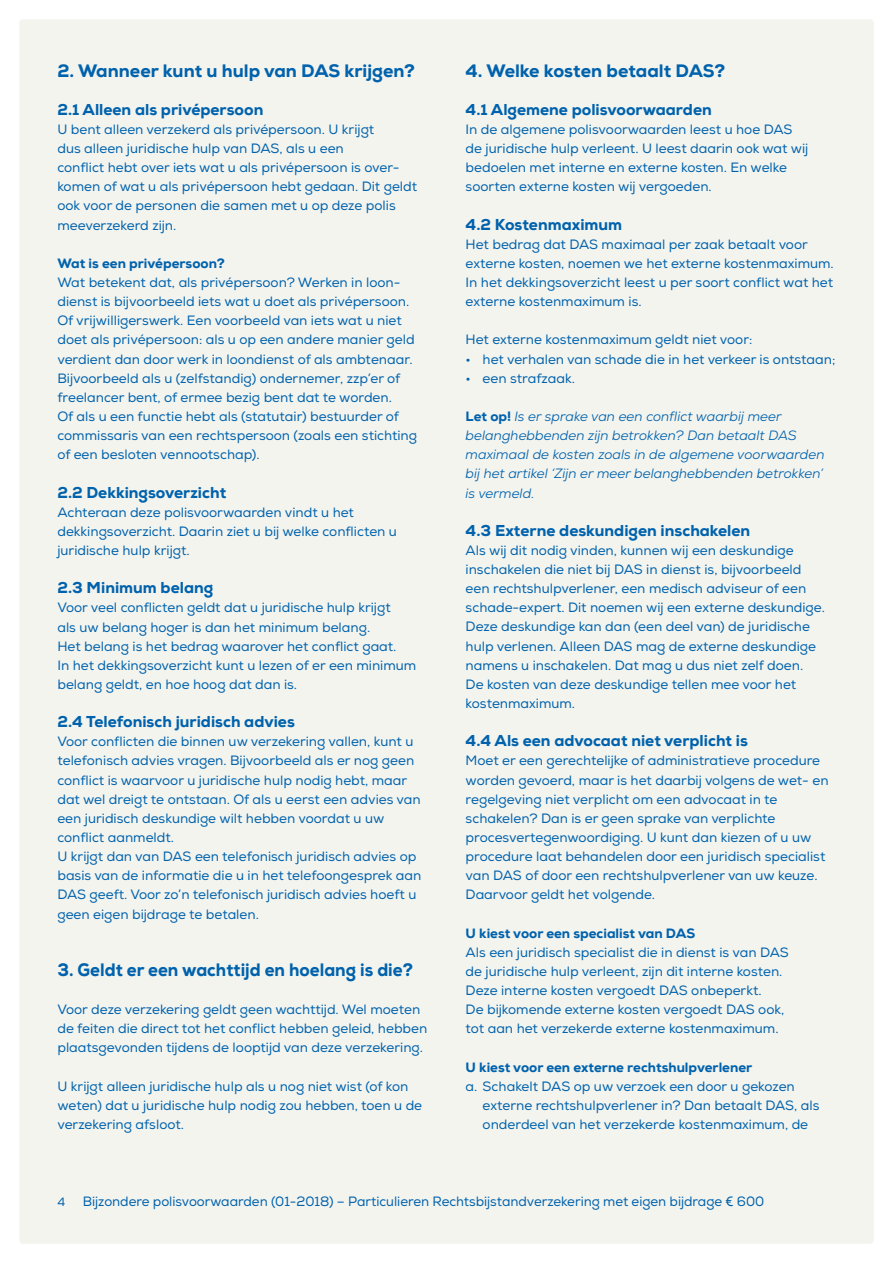
<style>
.page{position:relative;width:893px;height:1263px;background:#fff}
.page>*{position:absolute;margin:0;border:0;box-sizing:border-box;transform-origin:0 0}
.t1{font:800 18px "Nexa";color:#0062ac}
.t2{font:800 18px "Nexa";color:#0062ac;scale:.95 1}
.t3{font:800 15.75px "Nexa";color:#0062ac}
.t4{font:13.5px/19.2px "Nexa";color:#0062ac}
.t5{font:italic 13.5px/19.2px "Nexa";color:#0062ac}
.t6{font:800 13.5px "Nexa";color:#0062ac}
.t7{font:12px "Nexa";color:#0062ac}
.s1{font-weight:800;font-style:normal}
</style>
<div class="page">
<div style="left:19px;top:19px;width:855px;height:1225px;background:#f4f4ef;border-radius:4px"></div>
<h1 class="t1" style="left:57px;top:59px;width:359px">2. Wanneer kunt u hulp van DAS krijgen?</h1>
<p class="t3" style="left:57px;top:99px;width:207px">2.1 Alleen als privépersoon</p>
<p class="t4" style="left:57px;top:120px;width:361px">U bent alleen verzekerd als privépersoon. U krijgt<br>dus alleen juridische hulp van DAS, als u een<br>conflict hebt over iets wat u als privépersoon is over&shy;komen of wat u als privépersoon hebt gedaan. Dit geldt ook voor de personen die samen met u op deze polis meeverzekerd zijn.</p>
<p class="t6" style="left:57px;top:255px;width:169px">Wat is een privépersoon?</p>
<p class="t4" style="left:57px;top:273px;width:361px">Wat betekent dat, als privépersoon? Werken in loon&shy;dienst is bijvoorbeeld iets wat u doet als privépersoon.<br>Of vrijwilligerswerk. Een voorbeeld van iets wat u niet doet als privépersoon: als u op een andere manier geld verdient dan door werk in loondienst of als ambtenaar.<br>Bijvoorbeeld als u (zelfstandig) ondernemer, zzp’er of freelancer bent, of ermee bezig bent dat te worden.<br>Of als u een functie hebt als (statutair) bestuurder of commissaris van een rechtspersoon (zoals een stichting of een besloten vennootschap).</p>
<p class="t3" style="left:57px;top:482px;width:170px">2.2 Dekkingsoverzicht</p>
<p class="t4" style="left:57px;top:503px;width:341px">Achteraan deze polisvoorwaarden vindt u het dekkingsoverzicht. Daarin ziet u bij welke conflicten u juridische hulp krijgt.</p>
<p class="t3" style="left:57px;top:578px;width:157px">2.3 Minimum belang</p>
<p class="t4" style="left:57px;top:598px;width:360px">Voor veel conflicten geldt dat u juridische hulp krijgt<br>als uw belang hoger is dan het minimum belang.<br>Het belang is het bedrag waarover het conflict gaat.<br>In het dekkingsoverzicht kunt u lezen of er een minimum belang geldt, en hoe hoog dat dan is.</p>
<p class="t3" style="left:57px;top:712px;width:239px">2.4 Telefonisch juridisch advies</p>
<p class="t4" style="left:57px;top:732px;width:365px">Voor conflicten die binnen uw verzekering vallen, kunt u telefonisch advies vragen. Bijvoorbeeld als er nog geen conflict is waarvoor u juridische hulp nodig hebt, maar dat wel dreigt te ontstaan. Of als u eerst een advies van een juridisch deskundige wilt hebben voordat u uw conflict aanmeldt.<br>U krijgt dan van DAS een telefonisch juridisch advies op basis van de informatie die u in het telefoongesprek aan DAS geeft. Voor zo’n telefonisch juridisch advies hoeft u geen eigen bijdrage te betalen.</p>
<h1 class="t2" style="left:57px;top:958px;width:376px">3. Geldt er een wachttijd en hoelang is die?</h1>
<p class="t4" style="left:57px;top:1000px;width:371px">Voor deze verzekering geldt geen wachttijd. Wel moeten de feiten die direct tot het conflict hebben geleid, hebben plaatsgevonden tijdens de looptijd van deze verzekering.</p>
<p class="t4" style="left:57px;top:1077px;width:366px">U krijgt alleen juridische hulp als u nog niet wist (of kon weten) dat u juridische hulp nodig zou hebben, toen u de verzekering afsloot.</p>
<h1 class="t1" style="left:466px;top:59px;width:261px">4. Welke kosten betaalt DAS?</h1>
<p class="t3" style="left:466px;top:99px;width:248px">4.1 Algemene polisvoorwaarden</p>
<p class="t4" style="left:466px;top:120px;width:344px">In de algemene polisvoorwaarden leest u hoe DAS de juridische hulp verleent. U leest daarin ook wat wij bedoelen met interne en externe kosten. En welke soorten externe kosten wij vergoeden.</p>
<p class="t3" style="left:466px;top:214px;width:158px">4.2 Kostenmaximum</p>
<p class="t4" style="left:466px;top:235px;width:370px">Het bedrag dat DAS maximaal per zaak betaalt voor externe kosten, noemen we het externe kostenmaximum.<br>In het dekkingsoverzicht leest u per soort conflict wat het externe kostenmaximum is.</p>
<p class="t4" style="left:466px;top:330px;width:288px">Het externe kostenmaximum geldt niet voor:</p>
<p class="t4" style="left:466px;top:350px;width:371px">• het verhalen van schade die in het verkeer is ontstaan;</p>
<p class="t4" style="left:466px;top:369px;width:111px">• een strafzaak.</p>
<p class="t5" style="left:466px;top:407px;width:360px"><span class="s1">Let op!</span> Is er sprake van een conflict waarbij meer belanghebbenden zijn betrokken? Dan betaalt DAS maximaal de kosten zoals in de algemene voorwaarden bij het artikel ‘Zijn er meer belanghebbenden betrokken’ is vermeld.</p>
<p class="t3" style="left:466px;top:520px;width:286px">4.3 Externe deskundigen inschakelen</p>
<p class="t4" style="left:466px;top:541px;width:361px">Als wij dit nodig vinden, kunnen wij een deskundige inschakelen die niet bij DAS in dienst is, bijvoorbeeld een rechtshulpverlener, een medisch adviseur of een schade-expert. Dit noemen wij een externe deskundige.<br>Deze deskundige kan dan (een deel van) de juridische hulp verlenen. Alleen DAS mag de externe deskundige namens u inschakelen. Dat mag u dus niet zelf doen.<br>De kosten van deze deskundige tellen mee voor het kostenmaximum.</p>
<p class="t3" style="left:466px;top:731px;width:284px">4.4 Als een advocaat niet verplicht is</p>
<p class="t4" style="left:466px;top:751px;width:364px">Moet er een gerechtelijke of administratieve procedure worden gevoerd, maar is het daarbij volgens de wet- en regelgeving niet verplicht om een advocaat in te schakelen? Dan is er geen sprake van verplichte procesvertegenwoordiging. U kunt dan kiezen of u uw procedure laat behandelen door een juridisch specialist van DAS of door een rechtshulpverlener van uw keuze.<br>Daarvoor geldt het volgende.</p>
<p class="t6" style="left:466px;top:924px;width:231px">U kiest voor een specialist van DAS</p>
<p class="t4" style="left:466px;top:943px;width:325px">Als een juridisch specialist die in dienst is van DAS de juridische hulp verleent, zijn dit interne kosten.<br>Deze interne kosten vergoedt DAS onbeperkt.<br>De bijkomende externe kosten vergoedt DAS ook, tot aan het verzekerde externe kostenmaximum.</p>
<p class="t6" style="left:466px;top:1058px;width:288px">U kiest voor een externe rechtshulpverlener</p>
<p class="t4" style="left:483px;top:1077px;width:338px;text-indent:-17px">a. Schakelt DAS op uw verzoek een door u gekozen externe rechtshulpverlener in? Dan betaalt DAS, als onderdeel van het verzekerde kostenmaximum, de</p>
<p class="t7" style="left:57px;top:1194px;width:9px">4</p>
<p class="t4" style="left:83px;top:1191px;width:683px">Bijzondere polisvoorwaarden (01-2018) – Particulieren Rechtsbijstandverzekering met eigen bijdrage € 600</p>
</div>
